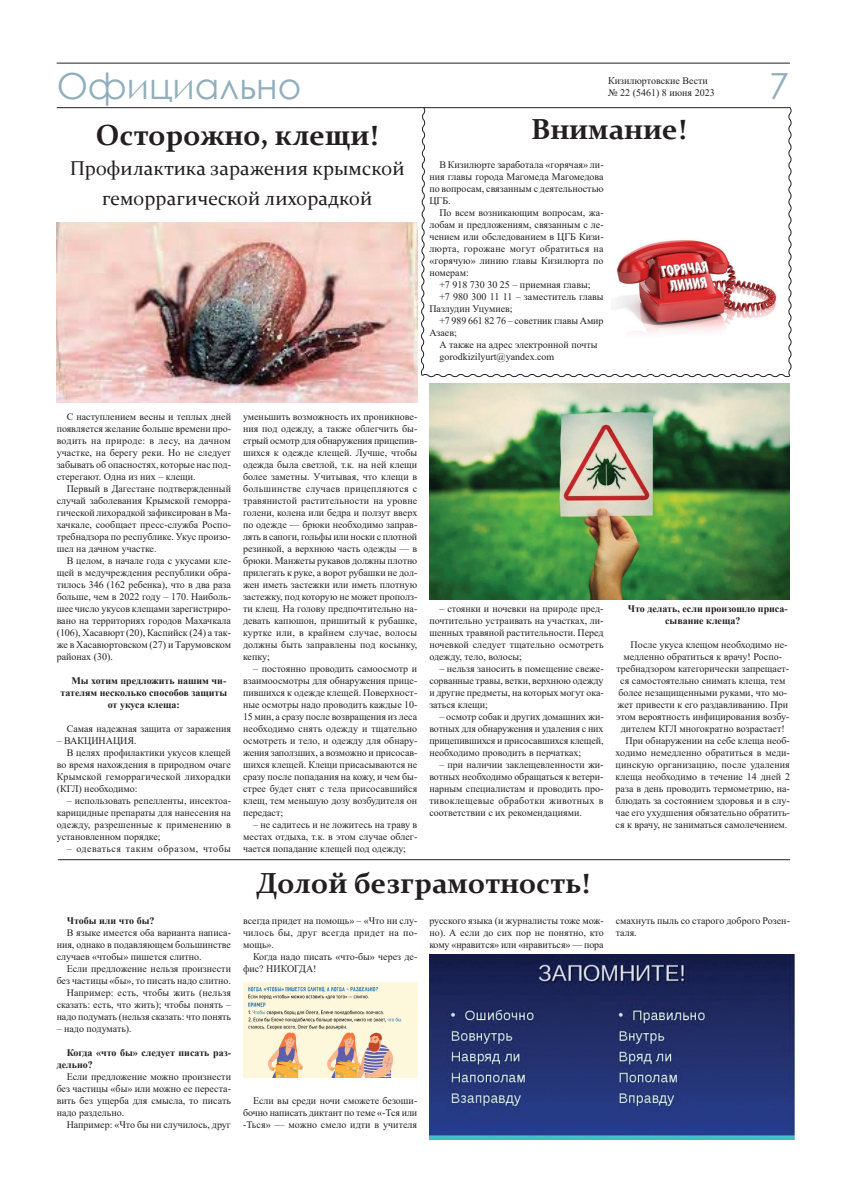
<style>
.page{position:relative;width:842px;height:1191px;background:#fff}
.page>*{position:absolute;margin:0;border:0;box-sizing:border-box;transform-origin:0 0}
.t1{font:36px "Century Gothic";color:#91aebd}
.t2{font:700 29px "Constantia";color:#231f20}
.t3{font:20px/30px "Constantia";color:#231f20;text-align:center}
.t4{font:10px/12px "Times New Roman";color:#231f20;text-align:justify}
.t5{font:700 10px/12px "Times New Roman";color:#231f20}
.t6{font:10px "Times New Roman";letter-spacing:.045em;color:#231f20}
</style>
<div class="page">
<hr style="left:57px;top:63px;width:733px;height:1px;background:#231f20">
<hr style="left:57px;top:107px;width:733px;height:1px;background:#231f20">
<svg style="left:420px;top:107px;width:372px;height:271px"></svg>
<hr style="left:58px;top:859px;width:732px;height:1px;background:#231f20">
<img style="left:57px;top:222px;width:360px;height:180px">
<img style="left:429px;top:384px;width:361px;height:216px">
<img style="left:243px;top:982px;width:174px;height:96px">
<img style="left:429px;top:954px;width:365px;height:186px">
<h1 class="t1" style="left:57px;top:61px;width:246px">Официально</h1>
<p class="t4" style="left:608px;top:74px;width:108px">Кизилюртовские Вести № 22 (5461) 8 июня 2023</p>
<h1 class="t1" style="left:769px;top:61px;width:21px">7</h1>
<h2 class="t2" style="left:96px;top:115px;width:284px">Осторожно, клещи!</h2>
<h2 class="t2" style="left:531px;top:109px;width:157px">Внимание!</h2>
<h3 class="t3" style="left:70px;top:152px;width:336px">Профилактика заражения крымской геморрагической лихорадкой</h3>
<p class="t4" style="left:429px;top:158px;width:176px;text-indent:10px">В Кизилюрте заработала «горячая» ли&shy;ния главы города Магомеда Магомедова по вопросам, связанным с деятельностью ЦГБ.</p>
<p class="t4" style="left:429px;top:206px;width:176px;text-indent:10px">По всем возникающим вопросам, жа&shy;лобам и предложениям, связанным с ле&shy;чением или обследованием в ЦГБ Кизи&shy;люрта, горожане могут обратиться на «горячую» линию главы Кизилюрта по номерам:</p>
<p class="t4" style="left:439px;top:278px;width:153px">+7 918 730 30 25 – приемная главы;</p>
<p class="t4" style="left:439px;top:290px;width:166px">+7 980 300 11 11 – заместитель главы</p>
<p class="t4" style="left:429px;top:302px;width:85px">Пазлудин Уцумиев;</p>
<p class="t4" style="left:439px;top:314px;width:166px">+7 989 661 82 76 – советник главы Амир</p>
<p class="t4" style="left:429px;top:326px;width:29px">Азаев;</p>
<p class="t4" style="left:439px;top:338px;width:160px">А также на адрес электронной почты</p>
<p class="t4" style="left:439px;top:350px;width:117px">gorodkizilyurt@yandex.com</p>
<p class="t4" style="left:57px;top:410px;width:176px;text-indent:10px">С наступлением весны и теплых дней появляется желание больше времени про&shy;водить на природе: в лесу, на дачном участке, на берегу реки. Но не следует забывать об опасностях, которые нас под&shy;стерегают. Одна из них – клещи.</p>
<p class="t4" style="left:57px;top:482px;width:176px;text-indent:10px">Первый в Дагестане подтвержденный случай заболевания Крымской геморра&shy;гической лихорадкой зафиксирован в Ма&shy;хачкале, сообщает пресс-служба Роспо&shy;требнадзора по республике. Укус произо&shy;шел на дачном участке.</p>
<p class="t4" style="left:57px;top:554px;width:176px;text-indent:10px">В целом, в начале года с укусами кле&shy;щей в медучреждения республики обра&shy;тилось 346 (162 ребенка), что в два раза больше, чем в 2022 году – 170. Наиболь&shy;шее число укусов клещами зарегистриро&shy;вано на территориях городов Махачкала (106), Хасавюрт (20), Каспийск (24) а так&shy;же в Хасавюртовском (27) и Тарумовском районах (30).</p>
<p class="t5" style="left:71px;top:674px;width:156px">Мы хотим предложить нашим чи-</p>
<p class="t5" style="left:60px;top:686px;width:168px">тателям несколько способов защиты</p>
<p class="t5" style="left:108px;top:698px;width:74px">от укуса клеща:</p>
<p class="t4" style="left:67px;top:722px;width:166px">Самая надежная защита от заражения</p>
<p class="t4" style="left:57px;top:734px;width:81px">– ВАКЦИНАЦИЯ.</p>
<p class="t4" style="left:67px;top:746px;width:166px">В целях профилактики укусов клещей</p>
<p class="t4" style="left:57px;top:758px;width:176px">во время нахождения в природном очаге</p>
<p class="t4" style="left:57px;top:770px;width:176px">Крымской геморрагической лихорадки</p>
<p class="t4" style="left:57px;top:782px;width:83px">(КГЛ) необходимо:</p>
<p class="t4" style="left:57px;top:794px;width:176px;text-indent:10px">– использовать репелленты, инсектоа&shy;карицидные препараты для нанесения на одежду, разрешенные к применению в установленном порядке;</p>
<p class="t6" style="left:67px;top:842px;width:166px">– одеваться таким образом, чтобы</p>
<p class="t5" style="left:67px;top:914px;width:89px">Чтобы или что бы?</p>
<p class="t4" style="left:57px;top:926px;width:176px;text-indent:10px">В языке имеется оба варианта написа&shy;ния, однако в подавляющем большинстве случаев «чтобы» пишется слитно.</p>
<p class="t4" style="left:57px;top:962px;width:176px;text-align:right">Если предложение нельзя произнести без частицы «бы», то писать надо слитно.<br>Например: есть, чтобы жить (нельзя сказать: есть, что жить); чтобы понять – надо подумать (нельзя сказать: что понять</p>
<p class="t4" style="left:57px;top:1022px;width:77px">– надо подумать).</p>
<p class="t5" style="left:57px;top:1046px;width:176px;text-indent:10px">Когда «что бы» следует писать раз&shy;дельно?</p>
<p class="t4" style="left:57px;top:1070px;width:176px;text-indent:10px">Если предложение можно произнести без частицы «бы» или можно ее переста&shy;вить без ущерба для смысла, то писать надо раздельно.</p>
<p class="t4" style="left:67px;top:1118px;width:166px">Например: «Что бы ни случилось, друг</p>
<p class="t4" style="left:243px;top:410px;width:176px">уменьшить возможность их проникнове&shy;ния под одежду, а также облегчить бы&shy;стрый осмотр для обнаружения прицепив&shy;шихся к одежде клещей. Лучше, чтобы одежда была светлой, т.к. на ней клещи более заметны. Учитывая, что клещи в большинстве случаев прицепляются с травянистой растительности на уровне голени, колена или бедра и ползут вверх по одежде — брюки необходимо заправ&shy;лять в сапоги, гольфы или носки с плотной резинкой, а верхнюю часть одежды — в брюки. Манжеты рукавов должны плотно прилегать к руке, а ворот рубашки не дол&shy;жен иметь застежки или иметь плотную застежку, под которую не может прополз&shy;ти клещ. На голову предпочтительно на&shy;девать капюшон, пришитый к рубашке, куртке или, в крайнем случае, волосы должны быть заправлены под косынку, кепку;</p>
<p class="t4" style="left:243px;top:662px;width:176px;text-indent:10px">– постоянно проводить самоосмотр и взаимоосмотры для обнаружения прице&shy;пившихся к одежде клещей. Поверхност&shy;ные осмотры надо проводить каждые 10- 15 мин, а сразу после возвращения из леса необходимо снять одежду и тщательно осмотреть и тело, и одежду для обнару&shy;жения заползших, а возможно и присосав&shy;шихся клещей. Клещи присасываются не сразу после попадания на кожу, и чем бы&shy;стрее будет снят с тела присосавшийся клещ, тем меньшую дозу возбудителя он передаст;</p>
<p class="t4" style="left:243px;top:818px;width:176px;text-indent:10px">– не садитесь и не ложитесь на траву в местах отдыха, т.к. в этом случае облег&shy;чается попадание клещей под одежду;</p>
<p class="t4" style="left:429px;top:602px;width:176px;text-indent:10px">– стоянки и ночевки на природе пред&shy;почтительно устраивать на участках, ли&shy;шенных травяной растительности. Перед ночевкой следует тщательно осмотреть одежду, тело, волосы;</p>
<p class="t4" style="left:429px;top:662px;width:176px;text-indent:10px">– нельзя заносить в помещение свеже&shy;сорванные травы, ветки, верхнюю одежду и другие предметы, на которых могут ока&shy;заться клещи;</p>
<p class="t4" style="left:429px;top:710px;width:176px;text-indent:10px">– осмотр собак и других домашних жи&shy;вотных для обнаружения и удаления с них прицепившихся и присосавшихся клещей, необходимо проводить в перчатках;</p>
<p class="t4" style="left:429px;top:758px;width:176px;text-indent:10px">– при наличии заклещевленности жи&shy;вотных необходимо обращаться к ветери&shy;нарным специалистам и проводить про&shy;тивоклещевые обработки животных в соответствии с их рекомендациями.</p>
<h2 class="t2" style="left:257px;top:863px;width:335px">Долой безграмотность!</h2>
<p class="t5" style="left:665px;top:602px;width:124px;text-indent:-37px">Что делать, если произошло приса&shy;сывание клеща?</p>
<p class="t4" style="left:631px;top:638px;width:158px">После укуса клещом необходимо не-</p>
<p class="t4" style="left:623px;top:650px;width:160px">медленно обратиться к врачу! Роспо-</p>
<p class="t4" style="left:616px;top:662px;width:174px">требнадзором категорически запрещает-</p>
<p class="t4" style="left:620px;top:674px;width:166px">ся самостоятельно снимать клеща, тем</p>
<p class="t4" style="left:618px;top:686px;width:170px">более незащищенными руками, что мо-</p>
<p class="t4" style="left:618px;top:698px;width:172px">жет привести к его раздавливанию. При</p>
<p class="t4" style="left:616px;top:710px;width:175px">этом вероятность инфицирования возбу-</p>
<p class="t4" style="left:621px;top:722px;width:165px">дителем КГЛ многократно возрастает!</p>
<p class="t4" style="left:626px;top:734px;width:166px">При обнаружении на себе клеща необ-</p>
<p class="t4" style="left:616px;top:746px;width:176px">ходимо немедленно обратиться в меди-</p>
<p class="t4" style="left:616px;top:758px;width:176px">цинскую организацию, после удаления</p>
<p class="t4" style="left:616px;top:770px;width:176px">клеща необходимо в течение 14 дней 2</p>
<p class="t4" style="left:616px;top:782px;width:176px">раза в день проводить термометрию, на-</p>
<p class="t4" style="left:616px;top:794px;width:176px">блюдать за состоянием здоровья и в слу-</p>
<p class="t4" style="left:616px;top:806px;width:176px">чае его ухудшения обязательно обратить-</p>
<p class="t4" style="left:616px;top:818px;width:173px">ся к врачу, не заниматься самолечением.</p>
<p class="t4" style="left:243px;top:914px;width:176px">всегда придет на помощь» – «Что ни слу&shy;чилось бы, друг всегда придет на по&shy;мощь».</p>
<p class="t4" style="left:243px;top:950px;width:176px;text-indent:10px">Когда надо писать «что-бы» через де&shy;фис? НИКОГДА!</p>
<p class="t4" style="left:429px;top:914px;width:176px">русского языка (и журналисты тоже мож&shy;но). А если до сих пор не понятно, кто кому «нравится» или «нравиться» — пора</p>
<p class="t4" style="left:616px;top:914px;width:176px">смахнуть пыль со старого доброго Розен&shy;таля.</p>
<p class="t4" style="left:243px;top:1094px;width:176px;text-indent:10px">Если вы среди ночи сможете безоши&shy;бочно написать диктант по теме «-Тся или -Ться» — можно смело идти в учителя</p>
</div>
